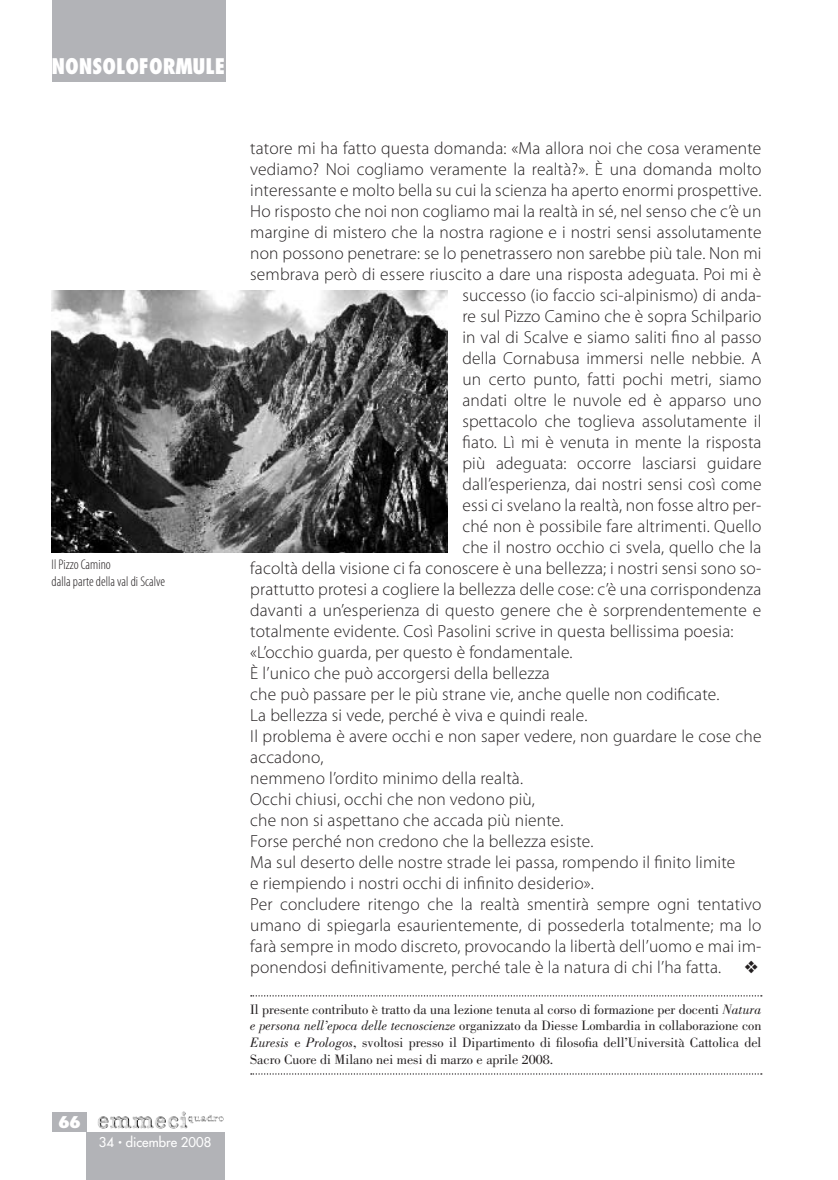
<style>
.page{position:relative;width:838px;height:1180px;background:#fff}
.page>*{position:absolute;margin:0;border:0;box-sizing:border-box;transform-origin:0 0}
.t1{font:800 condensed 21px "Futura Std";color:#fff}
.testo{font:300 17.5px/21px "Myriad Pro";letter-spacing:.01em;color:#231f20}
.t2{font:800 condensed 15.75px "Futura Std";color:#fff;scale:1.25 1}
.t3{font:14px/16.6px "Bodoni Std";color:#231f20;text-align:justify}
.t4{font:300 condensed 14px "Myriad Pro";color:#231f20}
.t5{font:500 13.12px "Futura Std";color:#fff}
.s1{font-size:7px}
.s2{font-style:italic}
</style>
<div class="page">
<div style="left:52px;top:0;width:173px;height:81px;background:#b2b3b7"></div>
<div style="left:86px;top:1132px;width:139px;height:48px;background:#b2b3b7"></div>
<img style="left:129px;top:1111px;width:89px;height:14px">
<div style="left:52px;top:1112px;width:34px;height:20px;background:#b2b3b7"></div>
<img style="left:52px;top:291px;width:395px;height:262px">
<svg style="left:251px;top:1073px;width:510px;height:1px"></svg>
<svg style="left:251px;top:995px;width:510px;height:1px"></svg>
<p class="t1" style="left:52px;top:53px;width:175px">NONSOLOFORMULE</p>
<p class="t4" style="left:52px;top:556px;width:61px">Il Pizzo Camino</p>
<p class="t4" style="left:52px;top:573px;width:115px">dalla parte della val di Scalve</p>
<p class="t2" style="left:58px;top:1112px;width:20px">66</p>
<p class="t5" style="left:99px;top:1134px;width:114px">34 <span class="s1">•</span> dicembre 2008</p>
<p class="testo" style="left:250px;top:137px;width:512px">tatore mi ha fatto questa domanda: «Ma allora noi che cosa veramente</p>
<p class="testo" style="left:250px;top:158px;width:512px">vediamo? Noi cogliamo veramente la realtà?». È una domanda molto</p>
<p class="testo" style="left:250px;top:179px;width:512px">interessante e molto bella su cui la scienza ha aperto enormi prospettive.</p>
<p class="testo" style="left:250px;top:200px;width:512px">Ho risposto che noi non cogliamo mai la realtà in sé, nel senso che c’è un</p>
<p class="testo" style="left:250px;top:221px;width:512px">margine di mistero che la nostra ragione e i nostri sensi assolutamente</p>
<p class="testo" style="left:250px;top:242px;width:512px">non possono penetrare: se lo penetrassero non sarebbe più tale. Non mi</p>
<p class="testo" style="left:250px;top:263px;width:512px">sembrava però di essere riuscito a dare una risposta adeguata. Poi mi è</p>
<p class="testo" style="left:462px;top:284px;width:300px">successo (io faccio sci-alpinismo) di anda-</p>
<p class="testo" style="left:462px;top:305px;width:300px">re sul Pizzo Camino che è sopra Schilpario</p>
<p class="testo" style="left:462px;top:326px;width:300px">in val di Scalve e siamo saliti fino al passo</p>
<p class="testo" style="left:462px;top:347px;width:300px">della Cornabusa immersi nelle nebbie. A</p>
<p class="testo" style="left:462px;top:368px;width:300px">un certo punto, fatti pochi metri, siamo</p>
<p class="testo" style="left:462px;top:389px;width:300px">andati oltre le nuvole ed è apparso uno</p>
<p class="testo" style="left:462px;top:410px;width:300px">spettacolo che toglieva assolutamente il</p>
<p class="testo" style="left:462px;top:431px;width:300px">fiato. Lì mi è venuta in mente la risposta</p>
<p class="testo" style="left:462px;top:452px;width:300px">più adeguata: occorre lasciarsi guidare</p>
<p class="testo" style="left:462px;top:473px;width:300px">dall’esperienza, dai nostri sensi così come</p>
<p class="testo" style="left:462px;top:494px;width:300px">essi ci svelano la realtà, non fosse altro per-</p>
<p class="testo" style="left:462px;top:515px;width:300px">ché non è possibile fare altrimenti. Quello</p>
<p class="testo" style="left:462px;top:536px;width:300px">che il nostro occhio ci svela, quello che la</p>
<p class="testo" style="left:250px;top:557px;width:512px">facoltà della visione ci fa conoscere è una bellezza; i nostri sensi sono so-</p>
<p class="testo" style="left:250px;top:578px;width:512px">prattutto protesi a cogliere la bellezza delle cose: c’è una corrispondenza</p>
<p class="testo" style="left:250px;top:599px;width:512px">davanti a un’esperienza di questo genere che è sorprendentemente e</p>
<p class="testo" style="left:250px;top:620px;width:484px">totalmente evidente. Così Pasolini scrive in questa bellissima poesia:</p>
<p class="testo" style="left:250px;top:641px;width:324px">«L’occhio guarda, per questo è fondamentale.</p>
<p class="testo" style="left:250px;top:662px;width:301px">È l’unico che può accorgersi della bellezza</p>
<p class="testo" style="left:250px;top:683px;width:470px">che può passare per le più strane vie, anche quelle non codificate.</p>
<p class="testo" style="left:250px;top:704px;width:338px">La bellezza si vede, perché è viva e quindi reale.</p>
<p class="testo" style="left:250px;top:725px;width:512px">Il problema è avere occhi e non saper vedere, non guardare le cose che accadono,</p>
<p class="testo" style="left:250px;top:767px;width:274px">nemmeno l’ordito minimo della realtà.</p>
<p class="testo" style="left:250px;top:788px;width:286px">Occhi chiusi, occhi che non vedono più,</p>
<p class="testo" style="left:250px;top:809px;width:314px">che non si aspettano che accada più niente.</p>
<p class="testo" style="left:250px;top:830px;width:344px">Forse perché non credono che la bellezza esiste.</p>
<p class="testo" style="left:250px;top:851px;width:486px">Ma sul deserto delle nostre strade lei passa, rompendo il finito limite</p>
<p class="testo" style="left:250px;top:872px;width:345px">e riempiendo i nostri occhi di infinito desiderio».</p>
<p class="testo" style="left:250px;top:893px;width:512px;text-align:justify">Per concludere ritengo che la realtà smentirà sempre ogni tentativo umano di spiegarla esaurientemente, di possederla totalmente; ma lo farà sempre in modo discreto, provocando la libertà dell’uomo e mai im&shy;ponendosi definitivamente, perché tale è la natura di chi l’ha fatta.</p>
<p class="t3" style="left:250px;top:1001px;width:512px">Il presente contributo è tratto da una lezione tenuta al corso di formazione per docenti <span class="s2">Natura e persona nell’epoca delle tecnoscienze</span> organizzato da Diesse Lombardia in collaborazione con <span class="s2">Euresis</span> e <span class="s2">Prologos</span>, svoltosi presso il Dipartimento di filosofia dell’Università Cattolica del Sacro Cuore di Milano nei mesi di marzo e aprile 2008.</p>
</div>
